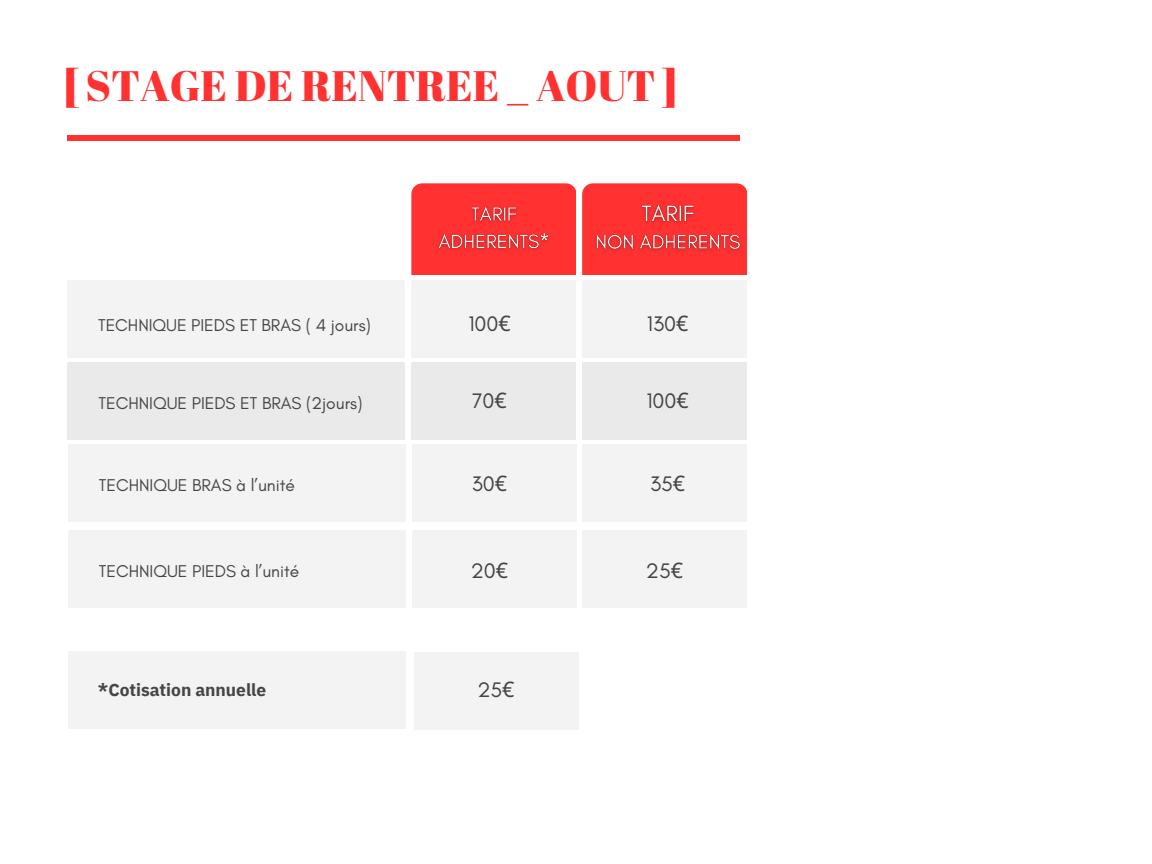
<style>
.page{position:relative;width:1152px;height:864px;background:#fff}
.page>*{position:absolute;margin:0;border:0;box-sizing:border-box;transform-origin:0 0}
.t1{font:42.6px "Abril Fatface";color:#ff3131}
.t2{font:21.45px "Glacial Indifference";color:#454545}
.t3{font:17.4px "Glacial Indifference";color:#454545}
.t4{font:700 17.4px "IBM Plex Sans";color:#454545}
.s1{font-family:"Noto Sans"}
</style>
<div class="page">
<div style="left:67px;top:280px;width:337px;height:78px;background:#f4f3f4"></div>
<div style="left:67px;top:362px;width:337px;height:78px;background:#eaeaea"></div>
<div style="left:411px;top:280px;width:164px;height:78px;background:#f4f3f4"></div>
<div style="left:411px;top:362px;width:164px;height:78px;background:#eaeaea"></div>
<div style="left:582px;top:280px;width:164px;height:78px;background:#f4f3f4"></div>
<div style="left:583px;top:444px;width:164px;height:78px;background:#f4f3f4"></div>
<div style="left:582px;top:362px;width:164px;height:78px;background:#eaeaea"></div>
<div style="left:582px;top:183px;width:164px;height:91px;background:#ff3131"></div>
<div style="left:411px;top:183px;width:165px;height:91px;background:#ff3131"></div>
<div style="left:413px;top:444px;width:164px;height:78px;background:#f4f3f4"></div>
<div style="left:68px;top:444px;width:338px;height:78px;background:#f4f3f4"></div>
<img style="left:432px;top:201px;width:122px;height:55px">
<img style="left:590px;top:199px;width:157px;height:58px">
<div style="left:414px;top:652px;width:164px;height:78px;background:#f4f3f4"></div>
<div style="left:68px;top:651px;width:338px;height:77px;background:#f4f3f4"></div>
<div style="left:68px;top:531px;width:338px;height:77px;background:#f4f3f4"></div>
<div style="left:413px;top:531px;width:164px;height:77px;background:#f4f3f4"></div>
<div style="left:583px;top:531px;width:164px;height:77px;background:#f4f3f4"></div>
<div style="left:67px;top:135px;width:168px;height:6px;background:#ff3131"></div>
<div style="left:403px;top:135px;width:168px;height:6px;background:#ff3131"></div>
<div style="left:235px;top:135px;width:168px;height:6px;background:#ff3131"></div>
<div style="left:571px;top:135px;width:168px;height:6px;background:#ff3131"></div>
<h3 class="t1" style="left:64px;top:56px;width:615px">[ STAGE DE RENTREE _ AOUT ]</h3>
<h3 class="t3" style="left:98px;top:314px;width:274px">TECHNIQUE PIEDS ET BRAS ( 4 jours)</h3>
<p class="t2" style="left:468px;top:311px;width:44px">100<span class="s1">€</span></p>
<p class="t2" style="left:647px;top:311px;width:43px">130<span class="s1">€</span></p>
<h3 class="t3" style="left:99px;top:393px;width:265px">TECHNIQUE PIEDS ET BRAS (2jours)</h3>
<p class="t2" style="left:472px;top:387px;width:36px">70<span class="s1">€</span></p>
<p class="t2" style="left:647px;top:387px;width:44px">100<span class="s1">€</span></p>
<h3 class="t3" style="left:99px;top:474px;width:198px">TECHNIQUE BRAS à l’unité</h3>
<p class="t2" style="left:472px;top:471px;width:37px">30<span class="s1">€</span></p>
<h1 class="t2" style="left:650px;top:471px;width:37px">35<span class="s1">€</span></h1>
<h3 class="t3" style="left:99px;top:561px;width:202px">TECHNIQUE PIEDS à l’unité</h3>
<h3 class="t2" style="left:471px;top:557px;width:39px">20<span class="s1">€</span></h3>
<h3 class="t2" style="left:646px;top:558px;width:39px">25<span class="s1">€</span></h3>
<h3 class="t4" style="left:98px;top:679px;width:170px">*Cotisation annuelle</h3>
<p class="t2" style="left:477px;top:676px;width:39px">25<span class="s1">€</span></p>
</div>
